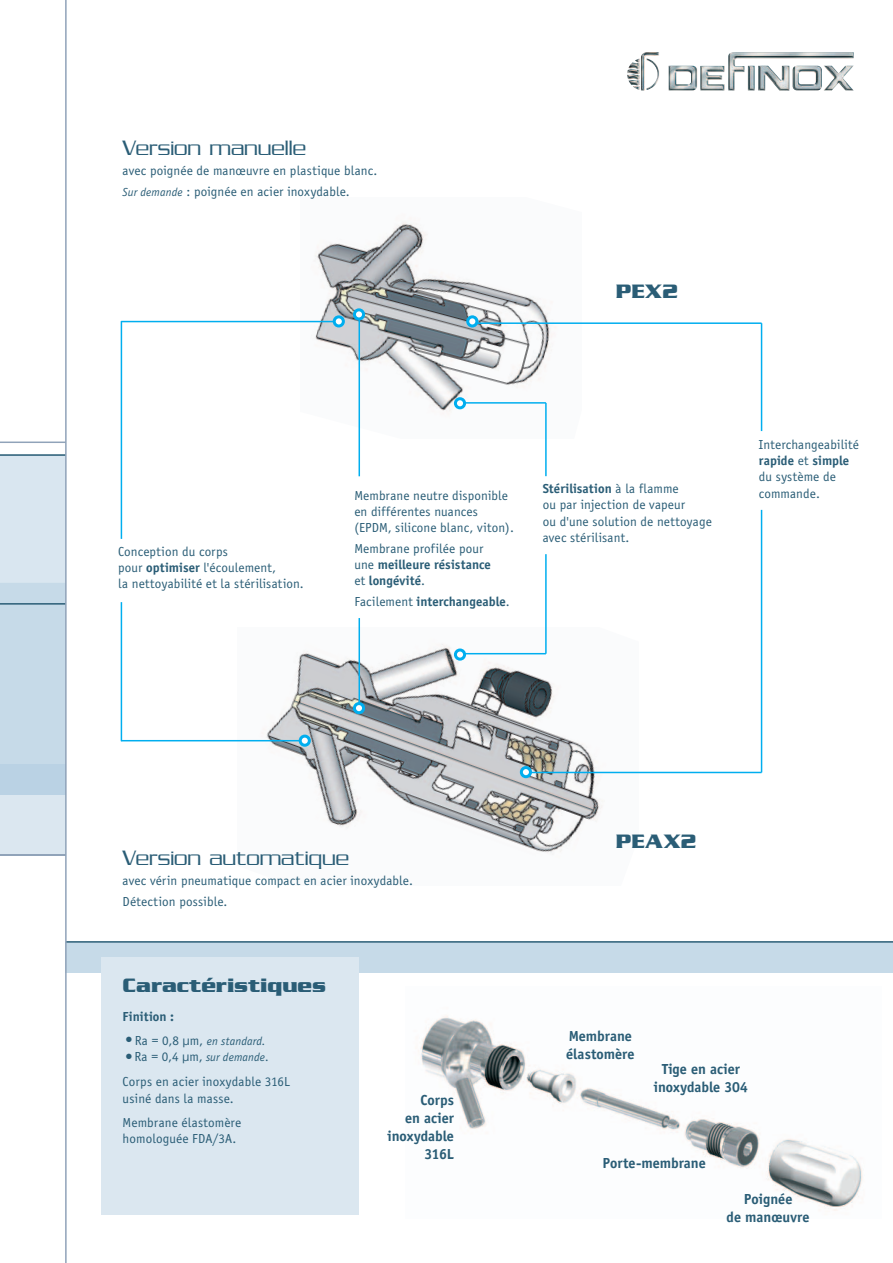
<style>
.page{position:relative;width:893px;height:1263px;background:#fff}
.page>*{position:absolute;margin:0;border:0;box-sizing:border-box;transform-origin:0 0}
.t1{font:300 22.5px "Serpentine";letter-spacing:-.005em;color:#2a5d76}
.t2{font:700 21px "Serpentine";letter-spacing:.01em;color:#2a5d76}
.t3{font:700 15px/18px "Officina Sans";color:#2a5d76;text-align:center}
.t4{font:13.5px/16.2px "Officina Sans";letter-spacing:.01em;color:#2a5d76}
.t5{font:700 13.5px/16.2px "Officina Sans";letter-spacing:.005em;color:#2a5d76}
.t6{font:italic 12px "Officina Sans";letter-spacing:.01em;color:#2a5d76}
.s1{font-style:italic;font-size:12px}
.s2{font-weight:700}
.s3{font-weight:400}
.s4{font-style:normal;font-size:19.5px}
.s5{font-style:normal;font-size:13.5px}
.s6{font-style:normal}
</style>
<div class="page">
<div style="left:0;top:764px;width:66px;height:91px;background:#dbe7f0"></div>
<hr style="left:0;top:854px;width:66px;height:1px;background:#90a3b9">
<hr style="left:0;top:442px;width:66px;height:1px;background:#90a3b9">
<div style="left:66px;top:943px;width:827px;height:30px;background:#c6dae8"></div>
<div style="left:101px;top:957px;width:257px;height:257px;background:#dbe7f0"></div>
<div style="left:0;top:456px;width:65px;height:308px;background:#c6dae8"></div>
<div style="left:0;top:764px;width:66px;height:30px;background:#bad2e4"></div>
<div style="left:0;top:457px;width:66px;height:125px;background:#d9e6f0"></div>
<hr style="left:0;top:454px;width:66px;height:2px;background:#2a5d76">
<img style="left:418px;top:1016px;width:445px;height:195px">
<img style="left:237px;top:627px;width:402px;height:228px">
<img style="left:300px;top:222px;width:256px;height:206px">
<hr style="left:121px;top:321px;width:1px;height:218px;background:#00aeef">
<hr style="left:358px;top:310px;width:2px;height:166px;background:#00aeef">
<hr style="left:358px;top:618px;width:2px;height:94px;background:#00aeef">
<hr style="left:545px;top:403px;width:2px;height:73px;background:#00aeef">
<hr style="left:460px;top:402px;width:86px;height:2px;background:#00aeef">
<hr style="left:545px;top:554px;width:2px;height:100px;background:#00aeef">
<hr style="left:761px;top:323px;width:1px;height:108px;background:#00aeef">
<hr style="left:474px;top:322px;width:287px;height:2px;background:#00aeef">
<hr style="left:761px;top:510px;width:1px;height:262px;background:#00aeef">
<hr style="left:524px;top:772px;width:237px;height:1px;background:#00aeef">
<hr style="left:455px;top:653px;width:91px;height:1px;background:#00aeef">
<hr style="left:121px;top:602px;width:1px;height:139px;background:#00aeef">
<hr style="left:121px;top:740px;width:184px;height:1px;background:#00aeef">
<hr style="left:121px;top:321px;width:219px;height:1px;background:#00aeef">
<hr style="left:66px;top:941px;width:827px;height:2px;background:#2a5d76">
<hr style="left:0;top:603px;width:66px;height:2px;background:#2a5d76">
<div style="left:521px;top:768px;width:9px;height:9px;background:#fff;border-radius:50%"></div>
<div style="left:520px;top:766px;width:12px;height:12px;border:3px solid #00aeef;border-radius:50%"></div>
<div style="left:455px;top:650px;width:9px;height:9px;background:#fff;border-radius:50%"></div>
<div style="left:454px;top:649px;width:12px;height:12px;border:3px solid #00aeef;border-radius:50%"></div>
<div style="left:354px;top:704px;width:10px;height:9px;background:#fff;border-radius:50%"></div>
<div style="left:353px;top:702px;width:12px;height:12px;border:3px solid #00aeef;border-radius:50%"></div>
<div style="left:300px;top:736px;width:9px;height:9px;background:#fff;border-radius:50%"></div>
<div style="left:299px;top:735px;width:12px;height:12px;border:3px solid #00aeef;border-radius:50%"></div>
<div style="left:455px;top:399px;width:9px;height:9px;background:#fff;border-radius:50%"></div>
<div style="left:454px;top:397px;width:12px;height:12px;border:3px solid #00aeef;border-radius:50%"></div>
<div style="left:354px;top:310px;width:10px;height:9px;background:#fff;border-radius:50%"></div>
<div style="left:353px;top:308px;width:12px;height:12px;border:3px solid #00aeef;border-radius:50%"></div>
<div style="left:334px;top:317px;width:9px;height:9px;background:#fff;border-radius:50%"></div>
<div style="left:333px;top:315px;width:12px;height:12px;border:3px solid #00aeef;border-radius:50%"></div>
<div style="left:468px;top:317px;width:9px;height:9px;background:#fff;border-radius:50%"></div>
<div style="left:466px;top:315px;width:12px;height:12px;border:3px solid #00aeef;border-radius:50%"></div>
<img style="left:628px;top:52px;width:226px;height:39px">
<hr style="left:65px;top:0;width:2px;height:1263px;background:#90a3b9">
<h1 class="t1" style="left:123px;top:140px;width:185px">Version manuelle</h1>
<p class="t4" style="left:123px;top:162px;width:256px;line-height:20.4px">avec poignée de manœuvre en plastique blanc.<br><span class="s1">Sur demande</span> : poignée en acier inoxydable.</p>
<h2 class="t2" style="left:616px;top:285px;width:63px">PEX2</h2>
<p class="t4" style="left:118px;top:544px;width:187px">Conception du corps<br>pour <span class="s2">optimiser</span> l'écoulement,<br>la nettoyabilité et la stérilisation.</p>
<p class="t4" style="left:354px;top:488px;width:161px">Membrane neutre disponible en différentes nuances (EPDM, silicone blanc, viton).</p>
<p class="t5" style="left:354px;top:541px;width:138px"><span class="s3">Membrane profilée pour une</span> meilleure résistance <span class="s3">et</span> longévité<span class="s3">.</span></p>
<p class="t5" style="left:354px;top:594px;width:157px"><span class="s3">Facilement</span> interchangeable<span class="s3">.</span></p>
<p class="t4" style="left:543px;top:482px;width:171px"><span class="s2">Stérilisation</span> à la flamme<br>ou par injection de vapeur<br>ou d'une solution de nettoyage avec stérilisant.</p>
<p class="t4" style="left:759px;top:437px;width:101px">Interchangeabilité <span class="s2">rapide</span> et <span class="s2">simple </span>du système de commande.</p>
<h1 class="t1" style="left:123px;top:850px;width:228px">Version automatique</h1>
<p class="t4" style="left:123px;top:872px;width:292px;line-height:20.4px">avec vérin pneumatique compact en acier inoxydable.<br>Détection possible.</p>
<h2 class="t2" style="left:123px;top:979px;width:205px">Caractéristiques</h2>
<p class="t5" style="left:123px;top:1010px;width:53px">Finition :</p>
<p class="t6" style="left:123px;top:1036px;width:144px"><span class="s4">•</span> <span class="s5">Ra = 0,8 μm,</span> en standard.</p>
<p class="t6" style="left:123px;top:1053px;width:147px"><span class="s4">•</span><span class="s5">Ra = 0,4 μm,</span> sur demande<span class="s6">.</span></p>
<p class="t4" style="left:123px;top:1075px;width:169px">Corps en acier inoxydable 316L usiné dans la masse.</p>
<p class="t4" style="left:123px;top:1116px;width:120px">Membrane élastomère homologuée FDA/3A.</p>
<p class="t3" style="left:387px;top:1093px;width:68px;text-align:right">Corps<br>en acier inoxydable<br>316L</p>
<h2 class="t2" style="left:616px;top:835px;width:82px">PEAX2</h2>
<p class="t3" style="left:566px;top:1029px;width:70px;text-align:left">Membrane élastomère</p>
<p class="t3" style="left:654px;top:1061px;width:96px">Tige en acier inoxydable 304</p>
<p class="t3" style="left:603px;top:1155px;width:105px">Porte-membrane</p>
<p class="t3" style="left:727px;top:1191px;width:84px">Poignée<br>de manœuvre</p>
</div>
